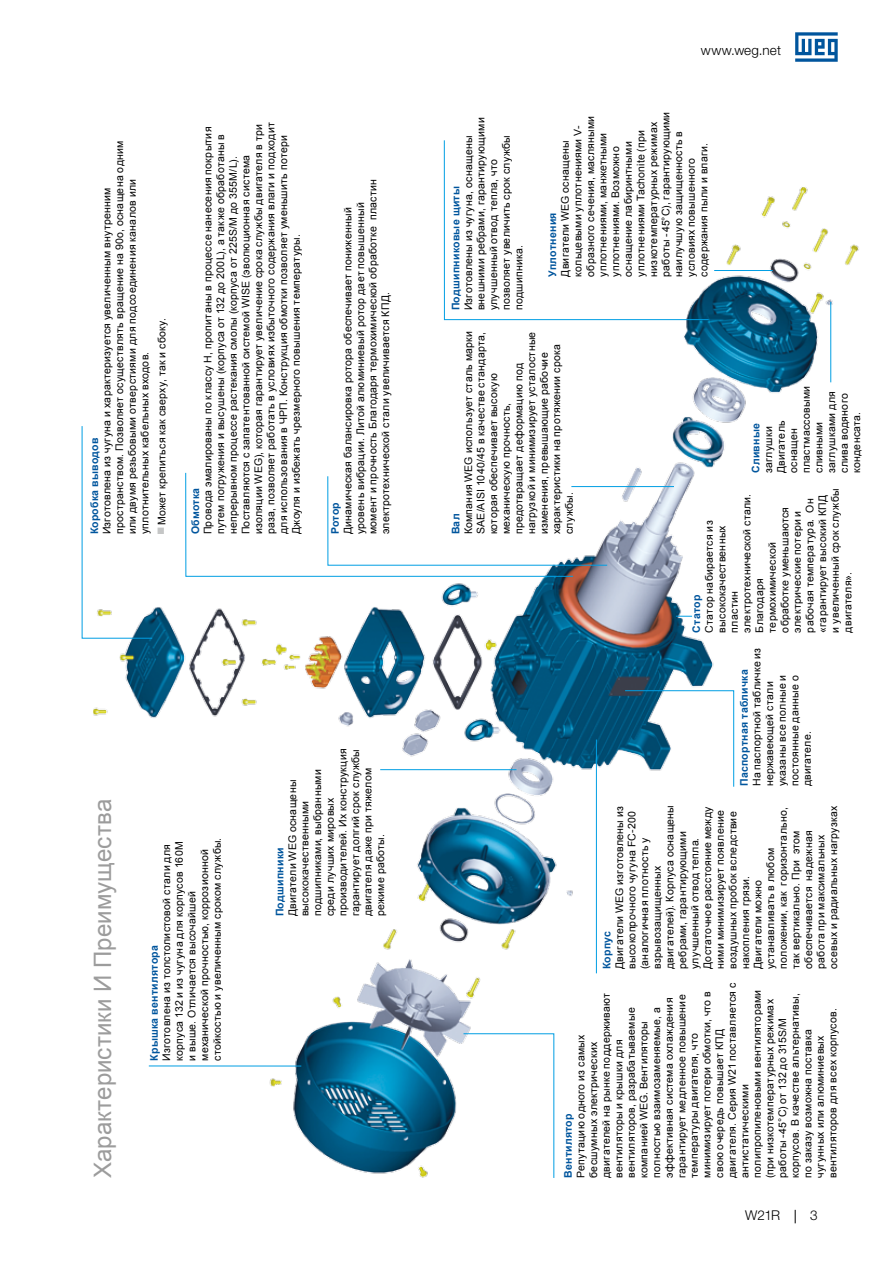
<style>
.page{position:relative;width:893px;height:1263px;background:#fff}
.page>*{position:absolute;margin:0;border:0;box-sizing:border-box;transform-origin:0 0}
.t1{font:24px "Arial";color:#9c9c9c}
.t2{font:300 13.5px "Helvetica Neue LT Pro";color:#000}
.t3{font:10.5px/12.6px "Arial";letter-spacing:.025em;color:#000}
.t4{font:700 10.5px "Arial";letter-spacing:.025em;color:#00559d}
</style>
<div class="page">
<svg style="left:795px;top:32px;width:43px;height:30px"></svg>
<img style="left:94px;top:140px;width:765px;height:1084px">
<hr style="left:149px;top:1065px;width:152px;height:1px;background:#009ee3">
<hr style="left:380px;top:769px;width:136px;height:1px;background:#009ee3">
<svg style="left:185px;top:472px;width:423px;height:105px"></svg>
<hr style="left:571px;top:486px;width:103px;height:1px;background:#009ee3">
<svg style="left:444px;top:140px;width:265px;height:180px"></svg>
<hr style="left:714px;top:270px;width:59px;height:1px;background:#009ee3">
<hr style="left:830px;top:302px;width:1px;height:80px;background:#009ee3">
<svg style="left:676px;top:616px;width:16px;height:1px"></svg>
<svg style="left:624px;top:690px;width:110px;height:97px"></svg>
<hr style="left:596px;top:739px;width:1px;height:234px;background:#009ee3">
<svg style="left:463px;top:1033px;width:92px;height:146px"></svg>
<svg style="left:81px;top:425px;width:83px;height:214px"></svg>
<p class="t3" style="left:101px;top:534px;width:395px;rotate:-90deg">Изготовлена из чугуна и характеризуется увеличенным внутренним пространством. Позволяет осуществлять вращение на 90o, оснащена одним или двумя резьбовыми отверстиями для подсоединения каналов или уплотнительных кабельных входов.</p>
<p class="t3" style="left:156px;top:525px;width:209px;rotate:-90deg">Может крепиться как сверху, так и сбоку.</p>
<p class="t4" style="left:87px;top:534px;width:98px;rotate:-90deg">Коробка выводов</p>
<p class="t3" style="left:202px;top:534px;width:413px;rotate:-90deg">Провода эмалированы по классу H, пропитаны в процессе нанесения покрытия путем погружения и высушены (корпуса от 132 до 200L), а также обработаны в непрерывном процессе растекания смолы (корпуса от 225S/M до 355M/L).<br>Поставляются с запатентованной системой WISE (эволюционная система изоляции WEG), которая гарантирует увеличение срока службы двигателя в три раза, позволяет работать в условиях избыточного содержания влаги и подходит для использования в ЧРП. Конструкция обмотки позволяет уменьшить потери Джоуля и избежать чрезмерного повышения температуры.</p>
<p class="t4" style="left:188px;top:534px;width:48px;rotate:-90deg">Обмотка</p>
<p class="t3" style="left:341px;top:534px;width:357px;rotate:-90deg">Динамическая балансировка ротора обеспечивает пониженный уровень вибрации. Литой алюминиевый ротор дает повышенный момент и прочность Благодаря термохимической обработке пластин электротехнической стали увеличивается КПД.</p>
<p class="t4" style="left:328px;top:534px;width:34px;rotate:-90deg">Ротор</p>
<h1 class="t1" style="left:87px;top:1178px;width:380px;rotate:-90deg">Характеристики И Преимущества</h1>
<p class="t3" style="left:286px;top:916px;width:169px;rotate:-90deg">Двигатели WEG оснащены высококачественными подшипниками, выбранными среди лучших мировых производителей. Их конструкция гарантирует долгий срок службы двигателя даже при тяжелом режиме работы.</p>
<p class="t3" style="left:160px;top:1061px;width:225px;rotate:-90deg">Изготовлена из толстолистовой стали для корпуса 132 и из чугуна для корпусов 160M и выше. Отличается высочайшей механической прочностью, коррозионной стойкостью и увеличенным сроком службы.</p>
<p class="t4" style="left:273px;top:916px;width:71px;rotate:-90deg">Подшипники</p>
<p class="t4" style="left:147px;top:1061px;width:117px;rotate:-90deg">Крышка вентилятора</p>
<p class="t3" style="left:462px;top:310px;width:194px;rotate:-90deg">Изготовлены из чугуна, оснащены внешними ребрами, гарантирующими улучшенный отвод тепла, что позволяет увеличить срок службы подшипника.</p>
<p class="t4" style="left:449px;top:310px;width:126px;rotate:-90deg">Подшипниковые щиты</p>
<p class="t2" style="left:701px;top:42px;width:82px">www.weg.net</p>
<p class="t3" style="left:559px;top:277px;width:166px;rotate:-90deg">Двигатели WEG оснащены кольцевыми уплотнениями V&shy;образного сечения, масляными уплотнениями, манжетными уплотнениями. Возможно оснащение лабиринтными уплотнениями Tachonite (при низкотемпературных режимах работы -45°C), гарантирующими наилучшую защищенность в условиях повышенного содержания пыли и влаги.</p>
<p class="t4" style="left:546px;top:277px;width:66px;rotate:-90deg">Уплотнения</p>
<p class="t3" style="left:462px;top:534px;width:205px;rotate:-90deg">Компания WEG использует сталь марки<br>SAE/AISI 1040/45 в качестве стандарта, которая обеспечивает высокую механическую прочность, предотвращает деформацию под нагрузкой и минимизирует усталостные изменения, превышающие рабочие характеристики на протяжении срока службы.</p>
<p class="t4" style="left:449px;top:534px;width:22px;rotate:-90deg">Вал</p>
<p class="t3" style="left:762px;top:473px;width:89px;rotate:-90deg">заглушки<br>Двигатель оснащен пластмассовыми сливными заглушками для слива водяного конденсата.</p>
<p class="t4" style="left:749px;top:473px;width:51px;rotate:-90deg">Сливные</p>
<p class="t3" style="left:703px;top:632px;width:145px;rotate:-90deg">Статор набирается из высококачественных пластин электротехнической стали.<br>Благодаря термохимической обработке уменьшаются электрические потери и рабочая температура. Он «гарантирует высокий КПД и увеличенный срок службы двигателя».</p>
<p class="t4" style="left:737px;top:786px;width:118px;rotate:-90deg">Паспортная табличка</p>
<p class="t4" style="left:689px;top:632px;width:39px;rotate:-90deg">Статор</p>
<p class="t3" style="left:751px;top:786px;width:140px;rotate:-90deg">На паспортной табличке из нержавеющей стали указаны все полные и постоянные данные о двигателе.</p>
<p class="t3" style="left:613px;top:969px;width:165px;rotate:-90deg">Двигатели WEG изготовлены из высокопрочного чугуна FC-200 (аналогичная плотность у взрывозащищенных двигателей). Корпуса оснащены ребрами, гарантирующими улучшенный отвод тепла.<br>Достаточное расстояние между ними минимизирует появление воздушных пробок вследствие накопления грязи.<br>Двигатели можно устанавливать в любом положении, как горизонтально, так вертикально. При этом обеспечивается надежная работа при максимальных осевых и радиальных нагрузках</p>
<p class="t4" style="left:600px;top:969px;width:40px;rotate:-90deg">Корпус</p>
<p class="t3" style="left:575px;top:1178px;width:197px;rotate:-90deg">Репутацию одного из самых бесшумных электрических двигателей на рынке поддерживают вентиляторы и крышки для вентиляторов, разрабатываемые компанией WEG. Вентиляторы полностью взаимозаменяемые, а эффективная система охлаждения гарантирует медленное повышение температуры двигателя, что минимизирует потери обмотки, что в свою очередь повышает КПД двигателя. Серия W21 поставляется с антистатическими полипропиленовыми вентиляторами (при низкотемпературных режимах работы -45°C) от 132 до 315S/M корпусов. В качестве альтернативы, по заказу возможна поставка чугунных или алюминиевых вентиляторов для всех корпусов.</p>
<p class="t4" style="left:561px;top:1178px;width:66px;rotate:-90deg">Вентилятор</p>
<p class="t2" style="left:745px;top:1207px;width:36px">W21R</p>
</div>
